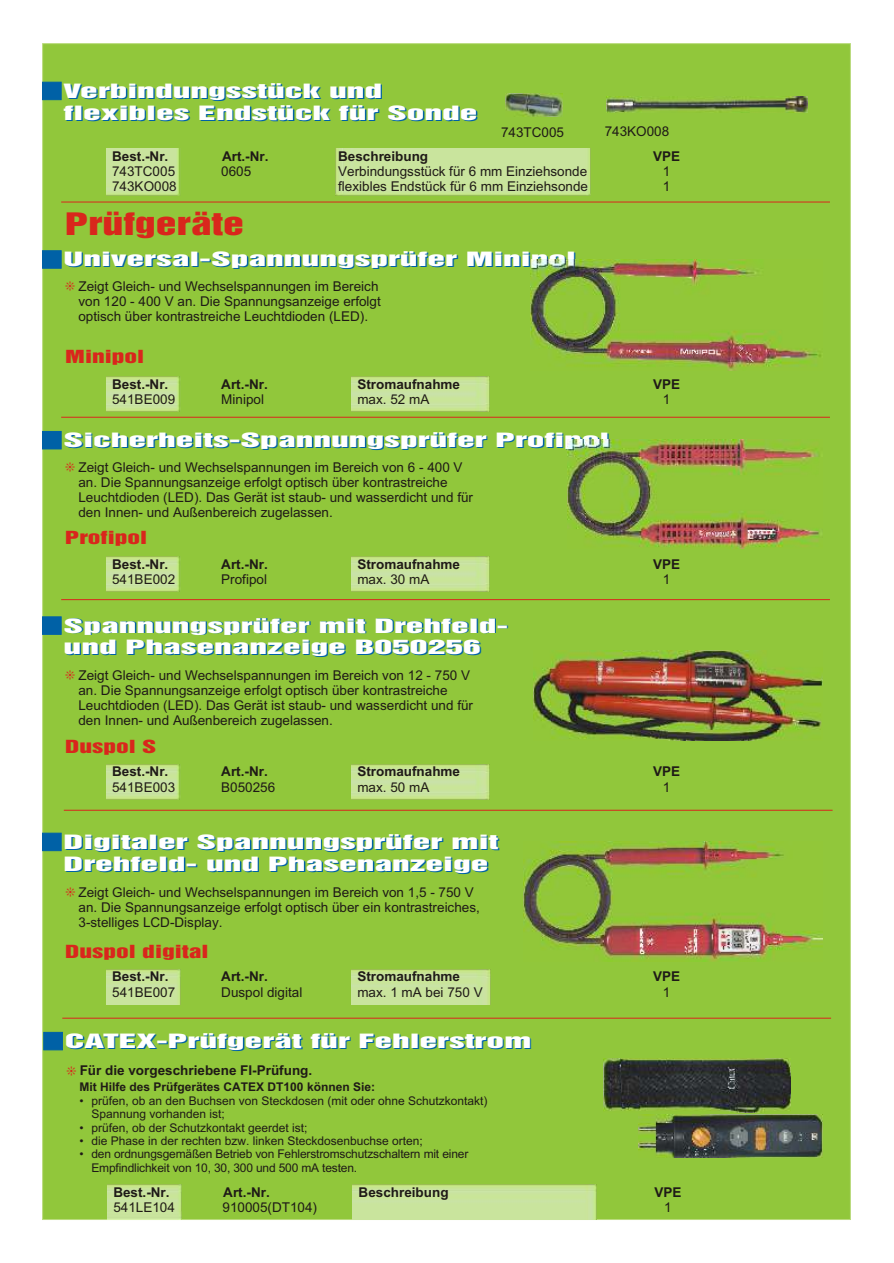
<style>
.page{position:relative;width:894px;height:1263px;background:#fff}
.page>*{position:absolute;margin:0;border:0;box-sizing:border-box;transform-origin:0 0}
.t1{font:28.35px "Switzerland Inserat";color:#d9261c;scale:1.48 1}
.t2{font:18px/21.6px "Switzerland Inserat";color:#fff;scale:1.97 1}
.t3{font:16.5px "Switzerland Inserat";color:#d9261c;scale:1.54 1}
.t4{font:13.5px/15.1px "Arial";color:#1f1a17}
.t5{font:700 13.5px "Arial";color:#1f1a17}
.t6{font:12px/13.4px "Arial";color:#1f1a17}
.t7{font:700 12px "Arial";color:#1f1a17}
</style>
<div class="page">
<div style="left:42px;top:43px;width:809px;height:1177px;background:#91c73b;border:1px solid #badb7d"></div>
<div style="left:42px;top:82px;width:19px;height:18px;background:#0061a6"></div>
<div style="left:42px;top:251px;width:19px;height:17px;background:#0061a6"></div>
<div style="left:42px;top:431px;width:19px;height:18px;background:#0061a6"></div>
<div style="left:42px;top:617px;width:19px;height:18px;background:#0061a6;border:1px solid #0061a6"></div>
<hr style="left:61px;top:202px;width:769px;height:1px;background:#d9261c">
<img style="left:107px;top:149px;width:73px;height:47px">
<img style="left:335px;top:149px;width:255px;height:47px">
<hr style="left:61px;top:417px;width:769px;height:1px;background:#d9261c">
<hr style="left:62px;top:1018px;width:769px;height:1px;background:#d9261c">
<hr style="left:61px;top:599px;width:769px;height:1px;background:#d9261c">
<hr style="left:64px;top:810px;width:769px;height:1px;background:#d9261c">
<img style="left:107px;top:377px;width:74px;height:34px">
<img style="left:107px;top:556px;width:74px;height:35px">
<img style="left:107px;top:764px;width:74px;height:35px">
<img style="left:352px;top:377px;width:138px;height:34px">
<img style="left:352px;top:556px;width:138px;height:35px">
<img style="left:352px;top:764px;width:138px;height:35px">
<img style="left:531px;top:259px;width:290px;height:112px">
<img style="left:568px;top:440px;width:254px;height:109px">
<img style="left:534px;top:650px;width:289px;height:91px">
<div style="left:42px;top:833px;width:19px;height:18px;background:#0061a6"></div>
<img style="left:107px;top:969px;width:74px;height:35px">
<img style="left:352px;top:969px;width:138px;height:35px">
<img style="left:524px;top:842px;width:299px;height:120px">
<img style="left:606px;top:97px;width:202px;height:16px">
<img style="left:505px;top:93px;width:58px;height:23px">
<div style="left:44px;top:1032px;width:19px;height:18px;background:#0061a6"></div>
<img style="left:108px;top:1185px;width:74px;height:35px">
<img style="left:353px;top:1185px;width:244px;height:34px">
<img style="left:603px;top:1058px;width:187px;height:55px">
<img style="left:639px;top:1114px;width:184px;height:43px">
<h2 class="t2" style="left:64px;top:81px;width:212px">Verbindungsstück und flexibles Endstück für Sonde</h2>
<p class="t4" style="left:501px;top:125px;width:65px">743TC005</p>
<p class="t4" style="left:605px;top:125px;width:66px">743KO008</p>
<p class="t5" style="left:112px;top:151px;width:58px">Best.-Nr.</p>
<p class="t5" style="left:222px;top:151px;width:48px">Art.-Nr.</p>
<p class="t5" style="left:338px;top:151px;width:92px">Beschreibung</p>
<p class="t5" style="left:653px;top:151px;width:29px">VPE</p>
<p class="t4" style="left:112px;top:165px;width:65px">743TC005</p>
<p class="t4" style="left:221px;top:165px;width:32px">0605</p>
<p class="t4" style="left:338px;top:165px;width:251px">Verbindungsstück für 6 mm Einziehsonde</p>
<p class="t4" style="left:663px;top:165px;width:9px">1</p>
<p class="t4" style="left:112px;top:180px;width:66px">743KO008</p>
<p class="t4" style="left:338px;top:180px;width:251px">flexibles Endstück für 6 mm Einziehsonde</p>
<p class="t4" style="left:663px;top:180px;width:9px">1</p>
<h1 class="t1" style="left:65px;top:212px;width:122px">Prüfgeräte</h1>
<h2 class="t2" style="left:64px;top:249px;width:262px">Universal-Spannungsprüfer Minipol</h2>
<p class="t4" style="left:78px;top:280px;width:304px">Zeigt Gleich- und Wechselspannungen im Bereich von 120 - 400 V an. Die Spannungsanzeige erfolgt optisch über kontrastreiche Leuchtdioden (LED).</p>
<p class="t3" style="left:65px;top:349px;width:53px">Minipol</p>
<p class="t5" style="left:112px;top:379px;width:58px">Best.-Nr.</p>
<p class="t5" style="left:221px;top:379px;width:48px">Art.-Nr.</p>
<p class="t5" style="left:357px;top:379px;width:104px">Stromaufnahme</p>
<p class="t5" style="left:653px;top:379px;width:29px">VPE</p>
<p class="t4" style="left:112px;top:393px;width:65px">541BE009</p>
<p class="t4" style="left:221px;top:393px;width:44px">Minipol</p>
<p class="t4" style="left:357px;top:393px;width:74px">max. 52 mA</p>
<p class="t4" style="left:663px;top:393px;width:9px">1</p>
<h2 class="t2" style="left:64px;top:430px;width:279px">Sicherheits-Spannungsprüfer Profipol</h2>
<p class="t4" style="left:78px;top:461px;width:396px">Zeigt Gleich- und Wechselspannungen im Bereich von 6 - 400 V an. Die Spannungsanzeige erfolgt optisch über kontrastreiche Leuchtdioden (LED). Das Gerät ist staub- und wasserdicht und für den Innen- und Außenbereich zugelassen.</p>
<p class="t3" style="left:65px;top:530px;width:55px">Profipol</p>
<p class="t5" style="left:112px;top:559px;width:58px">Best.-Nr.</p>
<p class="t5" style="left:221px;top:559px;width:48px">Art.-Nr.</p>
<p class="t5" style="left:357px;top:559px;width:104px">Stromaufnahme</p>
<p class="t5" style="left:653px;top:559px;width:29px">VPE</p>
<p class="t4" style="left:112px;top:573px;width:65px">541BE002</p>
<p class="t4" style="left:221px;top:573px;width:47px">Profipol</p>
<p class="t4" style="left:357px;top:573px;width:74px">max. 30 mA</p>
<p class="t4" style="left:663px;top:573px;width:9px">1</p>
<h2 class="t2" style="left:64px;top:616px;width:227px">Spannungsprüfer mit Drehfeld&shy;und Phasenanzeige B050256</h2>
<p class="t4" style="left:78px;top:669px;width:396px">Zeigt Gleich- und Wechselspannungen im Bereich von 12 - 750 V an. Die Spannungsanzeige erfolgt optisch über kontrastreiche Leuchtdioden (LED). Das Gerät ist staub- und wasserdicht und für den Innen- und Außenbereich zugelassen.</p>
<p class="t3" style="left:65px;top:740px;width:61px">Duspol S</p>
<p class="t5" style="left:112px;top:767px;width:58px">Best.-Nr.</p>
<p class="t5" style="left:221px;top:767px;width:48px">Art.-Nr.</p>
<p class="t5" style="left:357px;top:767px;width:104px">Stromaufnahme</p>
<p class="t5" style="left:653px;top:767px;width:29px">VPE</p>
<p class="t4" style="left:112px;top:780px;width:65px">541BE003</p>
<p class="t4" style="left:221px;top:780px;width:56px">B050256</p>
<p class="t4" style="left:357px;top:780px;width:74px">max. 50 mA</p>
<p class="t4" style="left:663px;top:780px;width:9px">1</p>
<h2 class="t2" style="left:64px;top:832px;width:222px">Digitaler Spannungsprüfer mit<br>Drehfeld- und Phasenanzeige</h2>
<p class="t4" style="left:79px;top:886px;width:403px">Zeigt Gleich- und Wechselspannungen im Bereich von 1,5 - 750 V an. Die Spannungsanzeige erfolgt optisch über ein kontrastreiches,<br>3-stelliges LCD-Display.</p>
<p class="t3" style="left:65px;top:945px;width:95px">Duspol digital</p>
<p class="t5" style="left:112px;top:972px;width:58px">Best.-Nr.</p>
<p class="t5" style="left:221px;top:972px;width:48px">Art.-Nr.</p>
<p class="t5" style="left:357px;top:972px;width:104px">Stromaufnahme</p>
<p class="t5" style="left:653px;top:972px;width:29px">VPE</p>
<p class="t4" style="left:112px;top:985px;width:65px">541BE007</p>
<p class="t4" style="left:221px;top:985px;width:83px">Duspol digital</p>
<p class="t4" style="left:357px;top:985px;width:127px">max. 1 mA bei 750 V</p>
<p class="t4" style="left:663px;top:985px;width:9px">1</p>
<h2 class="t2" style="left:65px;top:1031px;width:238px">CATEX-Prüfgerät für Fehlerstrom</h2>
<p class="t5" style="left:80px;top:1065px;width:234px">Für die vorgeschriebene FI-Prüfung.</p>
<p class="t7" style="left:80px;top:1083px;width:297px">Mit Hilfe des Prüfgerätes CATEX DT100 können Sie:</p>
<p class="t6" style="left:91px;top:1095px;width:398px;text-indent:-12px">• prüfen, ob an den Buchsen von Steckdosen (mit oder ohne Schutzkontakt)<br>Spannung vorhanden ist;</p>
<p class="t6" style="left:80px;top:1122px;width:229px">• prüfen, ob der Schutzkontakt geerdet ist;</p>
<p class="t6" style="left:80px;top:1135px;width:345px">• die Phase in der rechten bzw. linken Steckdosenbuchse orten;</p>
<p class="t6" style="left:91px;top:1149px;width:379px;text-indent:-12px">• den ordnungsgemäßen Betrieb von Fehlerstromschutzschaltern mit einer<br>Empfindlichkeit von 10, 30, 300 und 500 mA testen.</p>
<p class="t5" style="left:113px;top:1187px;width:58px">Best.-Nr.</p>
<p class="t5" style="left:223px;top:1187px;width:48px">Art.-Nr.</p>
<p class="t5" style="left:359px;top:1187px;width:92px">Beschreibung</p>
<p class="t5" style="left:654px;top:1187px;width:29px">VPE</p>
<p class="t4" style="left:113px;top:1201px;width:63px">541LE104</p>
<p class="t4" style="left:223px;top:1201px;width:96px">910005(DT104)</p>
<p class="t4" style="left:664px;top:1201px;width:9px">1</p>
</div>
